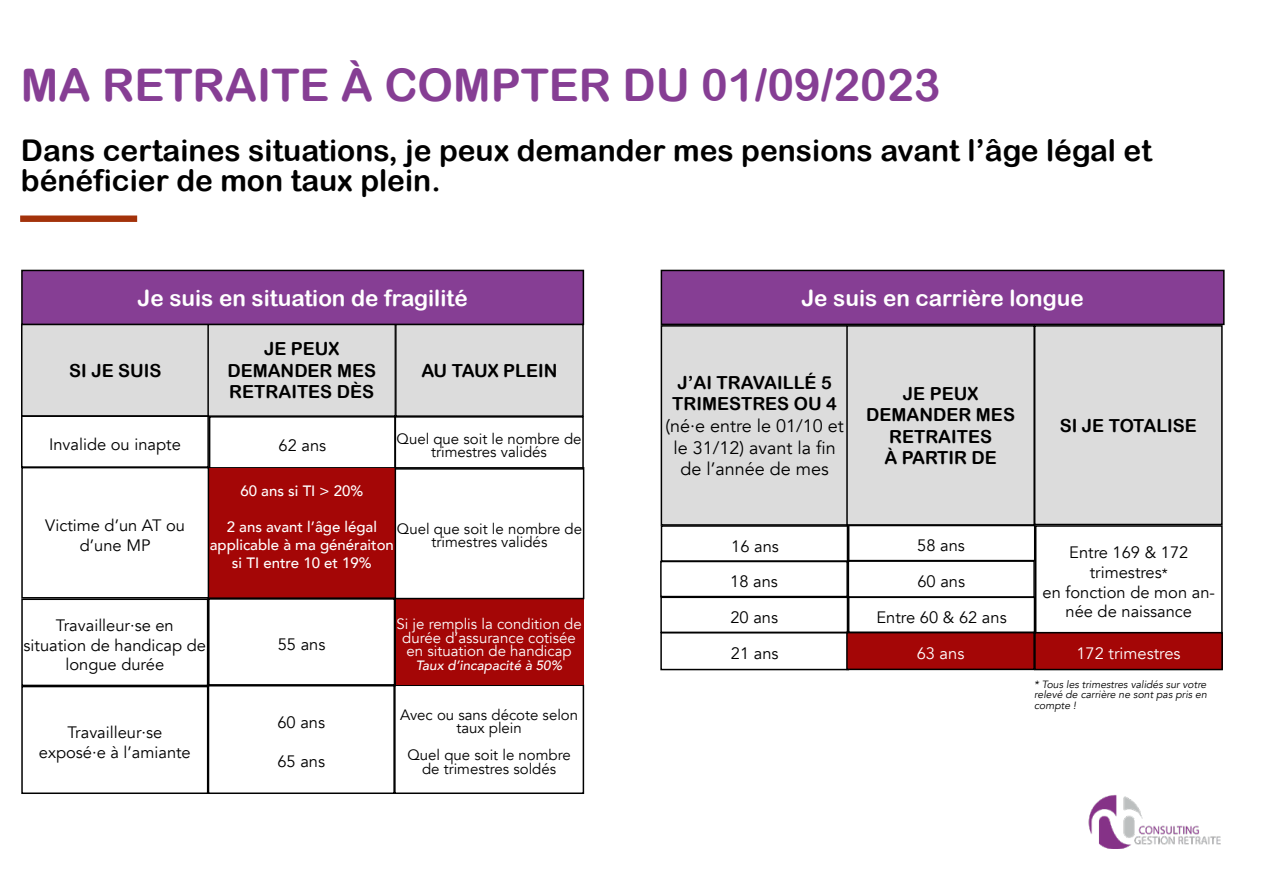
<style>
.page{position:relative;width:1263px;height:893px;background:#fff}
.page>*{position:absolute;margin:0;border:0;box-sizing:border-box;transform-origin:0 0}
.t1{font:45px "Arial Rounded MT Bold";color:#863e94}
.t2{font:30px/30px "Arial Rounded MT Bold";color:#000}
.t3{font:22.5px "Arial Rounded MT Bold";color:#fff}
.t4{font:18px/21.6px "Arial Rounded MT Bold";color:#000;text-align:center}
.t5{font:18px/21.6px "Avenir";color:#000;text-align:center}
.t6{font:16.5px/19.8px "Avenir";color:#000;text-align:center}
.t7{font:16.5px "Avenir";color:#fff}
.t8{font:15px/13.5px "Avenir";color:#000;text-align:center}
.t9{font:500 15px/18px "Avenir";color:#fff;text-align:center}
.t10{font:15px/13.5px "Avenir";color:#fff;text-align:center}
.t11{font:italic 500 13.5px "Avenir";color:#fff}
.t12{font:italic 10.5px/10.5px "Avenir";color:#000;text-align:justify}
.s1{font-size:13.5px}
</style>
<div class="page">
<svg style="left:20px;top:215px;width:117px;height:7px"></svg>
<div style="left:22px;top:324px;width:187px;height:92px;background:#dcdcdc"></div>
<div style="left:208px;top:324px;width:187px;height:92px;background:#dcdcdc"></div>
<div style="left:396px;top:324px;width:187px;height:92px;background:#dcdcdc"></div>
<div style="left:21px;top:415px;width:188px;height:53px;border:2px solid #000"></div>
<div style="left:21px;top:686px;width:187px;height:108px;border:2px solid #000"></div>
<div style="left:209px;top:416px;width:187px;height:53px;border:2px solid #000"></div>
<div style="left:208px;top:685px;width:187px;height:109px;border:2px solid #000"></div>
<div style="left:394px;top:416px;width:190px;height:54px;border:2px solid #000"></div>
<div style="left:394px;top:684px;width:190px;height:110px;border:2px solid #000"></div>
<img style="left:1089px;top:796px;width:130px;height:51px">
<div style="left:661px;top:326px;width:187px;height:199px;background:#dcdcdc"></div>
<div style="left:661px;top:325px;width:188px;height:201px;border:2px solid #000"></div>
<div style="left:847px;top:326px;width:187px;height:199px;background:#dcdcdc"></div>
<div style="left:846px;top:325px;width:189px;height:201px;border:2px solid #000"></div>
<div style="left:1035px;top:326px;width:187px;height:198px;background:#dcdcdc"></div>
<div style="left:1034px;top:325px;width:189px;height:200px;border:2px solid #000"></div>
<div style="left:847px;top:525px;width:188px;height:36px;border:2px solid #000"></div>
<div style="left:22px;top:270px;width:561px;height:54px;background:#863e94"></div>
<div style="left:21px;top:270px;width:563px;height:55px;border:2px solid #000"></div>
<div style="left:661px;top:270px;width:563px;height:54px;background:#863e94"></div>
<div style="left:661px;top:270px;width:563px;height:55px;border:2px solid #000"></div>
<div style="left:395px;top:599px;width:188px;height:85px;background:#a40606"></div>
<div style="left:660px;top:561px;width:188px;height:36px;border:2px solid #000"></div>
<div style="left:660px;top:597px;width:188px;height:36px;border:2px solid #000"></div>
<div style="left:660px;top:632px;width:189px;height:38px;border:2px solid #000"></div>
<div style="left:847px;top:632px;width:187px;height:37px;background:#a40606"></div>
<div style="left:846px;top:632px;width:189px;height:38px;border:2px solid #000"></div>
<div style="left:1035px;top:525px;width:188px;height:108px;border:2px solid #000"></div>
<div style="left:848px;top:597px;width:187px;height:36px;border:2px solid #000"></div>
<div style="left:848px;top:560px;width:187px;height:38px;border:2px solid #000"></div>
<div style="left:661px;top:525px;width:188px;height:37px;border:2px solid #000"></div>
<div style="left:1035px;top:633px;width:187px;height:36px;background:#a40606"></div>
<div style="left:1034px;top:632px;width:189px;height:38px;border:2px solid #000"></div>
<div style="left:209px;top:469px;width:186px;height:129px;background:#a40606"></div>
<div style="left:21px;top:467px;width:188px;height:131px;border:2px solid #000"></div>
<div style="left:207px;top:597px;width:189px;height:89px;border:2px solid #000"></div>
<div style="left:21px;top:598px;width:187px;height:88px;border:2px solid #000"></div>
<div style="left:395px;top:467px;width:189px;height:132px;border:2px solid #000"></div>
<h1 class="t1" style="left:21px;top:58px;width:921px">MA RETRAITE À COMPTER DU 01/09/2023</h1>
<h2 class="t2" style="left:21px;top:135px;width:1132px">Dans certaines situations, je peux demander mes pensions avant l’âge légal et bénéficier de mon taux plein.</h2>
<h3 class="t3" style="left:137px;top:284px;width:332px">Je suis en situation de fragilité</h3>
<h3 class="t3" style="left:801px;top:284px;width:284px">Je suis en carrière longue</h3>
<p class="t4" style="left:69px;top:359px;width:94px">SI JE SUIS</p>
<p class="t4" style="left:227px;top:338px;width:150px">JE PEUX<br>DEMANDER MES<br>RETRAITES DÈS</p>
<p class="t4" style="left:421px;top:359px;width:138px">AU TAUX PLEIN</p>
<p class="t6" style="left:49px;top:435px;width:133px">Invalide ou inapte</p>
<p class="t6" style="left:279px;top:435px;width:49px">62 ans</p>
<p class="t8" style="left:396px;top:432px;width:187px">Quel que soit le nombre de trimestres validés</p>
<p class="t6" style="left:45px;top:516px;width:141px">Victime d’un AT ou d’une MP</p>
<p class="t9" style="left:240px;top:481px;width:124px">60 ans si TI &gt; 20%</p>
<p class="t9" style="left:210px;top:517px;width:186px">2 ans avant l’âge légal applicable à ma généraiton si TI entre 10 et 19%</p>
<p class="t8" style="left:397px;top:522px;width:187px">Quel que soit le nombre de trimestres validés</p>
<p class="t6" style="left:24px;top:615px;width:184px">Travailleur·se en situation de handicap de longue durée</p>
<p class="t6" style="left:39px;top:723px;width:153px">Travailleur·se exposé·e à l’amiante</p>
<p class="t6" style="left:278px;top:635px;width:49px">55 ans</p>
<p class="t6" style="left:277px;top:712px;width:49px">60 ans</p>
<p class="t6" style="left:277px;top:752px;width:49px">65 ans</p>
<p class="t10" style="left:396px;top:617px;width:187px">Si je remplis la condition de durée d’assurance cotisée en situation de handicap</p>
<p class="t11" style="left:416px;top:657px;width:148px">Taux d’incapacité à 50%</p>
<p class="t8" style="left:400px;top:708px;width:180px">Avec ou sans décote selon taux plein</p>
<p class="t8" style="left:407px;top:749px;width:165px">Quel que soit le nombre de trimestres soldés</p>
<p class="t4" style="left:672px;top:371px;width:166px;text-align:left">J’AI TRAVAILLÉ 5<br>TRIMESTRES OU 4</p>
<p class="t5" style="left:665px;top:415px;width:180px">(né·e entre le 01/10 et le 31/12) avant la fin de l’année de mes</p>
<p class="t4" style="left:866px;top:382px;width:150px">JE PEUX<br>DEMANDER MES<br>RETRAITES<br>À PARTIR DE</p>
<p class="t4" style="left:1060px;top:414px;width:139px">SI JE TOTALISE</p>
<p class="t6" style="left:731px;top:536px;width:49px">16 ans</p>
<p class="t6" style="left:730px;top:564px;width:50px;line-height:36px;text-align:justify">18 ans 20 ans 21 ans</p>
<p class="t6" style="left:917px;top:536px;width:49px">58 ans</p>
<p class="t6" style="left:917px;top:572px;width:49px">60 ans</p>
<p class="t6" style="left:876px;top:608px;width:132px">Entre 60 &amp; 62 ans</p>
<p class="t7" style="left:917px;top:644px;width:49px">63 ans</p>
<p class="t6" style="left:1042px;top:543px;width:174px">Entre 169 &amp; 172 trimestres<span class="s1">*<br></span>en fonction de mon an&shy;née de naissance</p>
<p class="t7" style="left:1076px;top:644px;width:106px">172 trimestres</p>
<p class="t12" style="left:1034px;top:679px;width:174px">* Tous les trimestres validés sur votre relevé de carrière ne sont pas pris en compte !</p>
</div>
